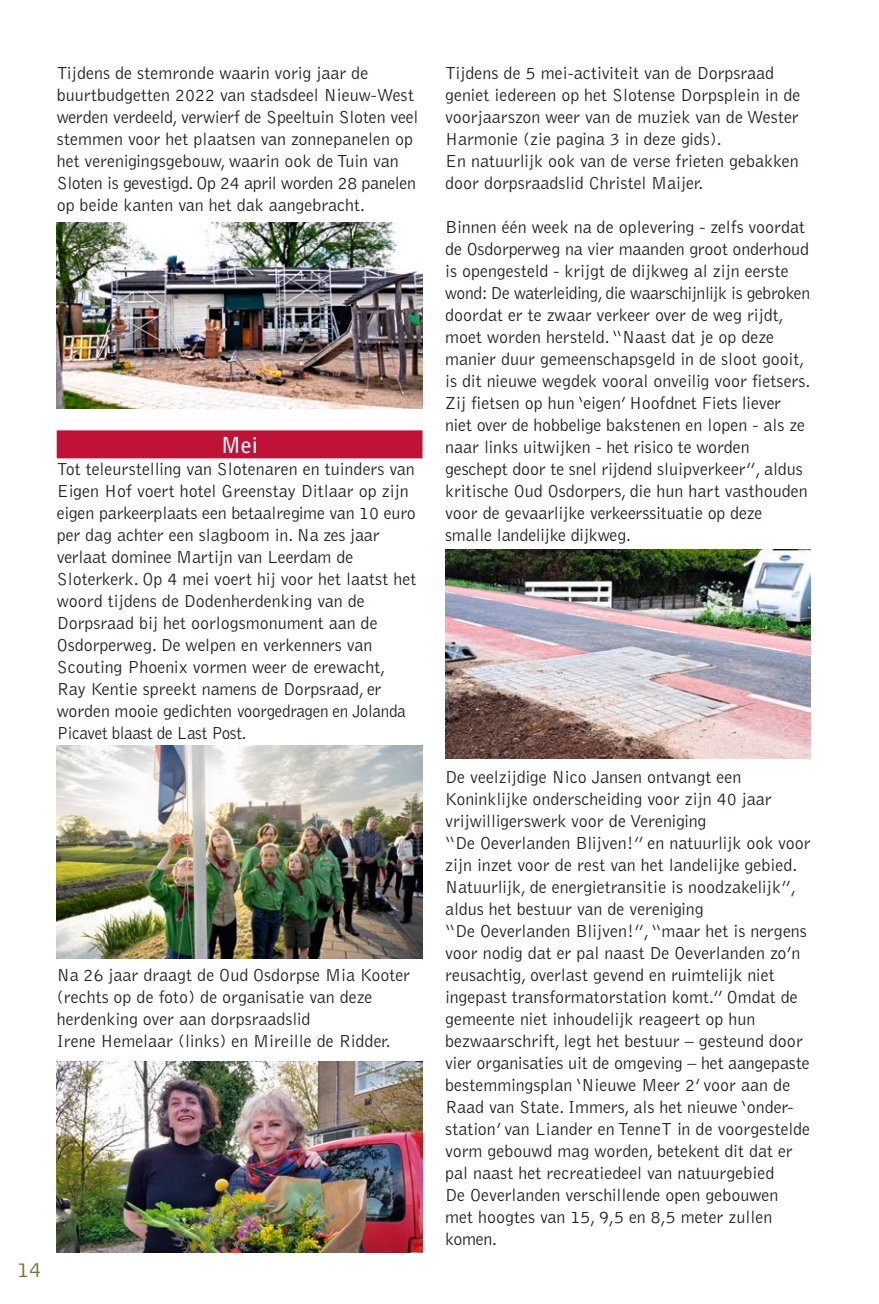
<style>
.page{position:relative;width:879px;height:1304px;background:#fff}
.page>*{position:absolute;margin:0;border:0;box-sizing:border-box;transform-origin:0 0}
.MAAND_BALK{font:700 22px "Bell Gothic Std";color:#fff}
.t1{font:300 22px "Bell Gothic Std";color:#727434}
.PLATTE_tekst{font:300 18px/22px "Bell Gothic Std";color:#231f20}
</style>
<div class="page">
<div style="left:57px;top:430px;width:365px;height:28px;background:#c01136"></div>
<img style="left:57px;top:222px;width:365px;height:187px">
<img style="left:57px;top:745px;width:365px;height:213px">
<img style="left:445px;top:550px;width:366px;height:209px">
<img style="left:57px;top:1062px;width:365px;height:191px">
<p class="PLATTE_tekst" style="left:57px;top:62px;width:363px">Tijdens de stemronde waarin vorig jaar de buurtbudgetten 2022 van stadsdeel Nieuw-West werden verdeeld, verwierf de Speeltuin Sloten veel stemmen voor het plaatsen van zonnepanelen op het verenigingsgebouw, waarin ook de Tuin van Sloten is gevestigd. Op 24 april worden 28 panelen op beide kanten van het dak aangebracht.</p>
<p class="MAAND_BALK" style="left:221px;top:431px;width:38px">Mei</p>
<p class="PLATTE_tekst" style="left:57px;top:458px;width:361px">Tot teleurstelling van Slotenaren en tuinders van Eigen Hof voert hotel Greenstay Ditlaar op zijn eigen parkeerplaats een betaalregime van 10 euro per dag achter een slagboom in. Na zes jaar verlaat dominee Martijn van Leerdam de Sloterkerk. Op 4 mei voert hij voor het laatst het woord tijdens de Dodenherdenking van de Dorpsraad bij het oorlogsmonument aan de Osdorperweg. De welpen en verkenners van Scouting Phoenix vormen weer de erewacht, Ray Kentie spreekt namens de Dorpsraad, er worden mooie gedichten voorgedragen en Jolanda Picavet blaast de Last Post.</p>
<p class="PLATTE_tekst" style="left:57px;top:964px;width:355px">Na 26 jaar draagt de Oud Osdorpse Mia Kooter (rechts op de foto) de organisatie van deze herdenking over aan dorpsraadslid<br>Irene Hemelaar (links) en Mireille de Ridder.</p>
<p class="t1" style="left:17px;top:1258px;width:26px">14</p>
<p class="PLATTE_tekst" style="left:445px;top:62px;width:357px">Tijdens de 5 mei-activiteit van de Dorpsraad geniet iedereen op het Slotense Dorpsplein in de voorjaarszon weer van de muziek van de Wester Harmonie (zie pagina 3 in deze gids).<br>En natuurlijk ook van de verse frieten gebakken door dorpsraadslid Christel Maijer.</p>
<p class="PLATTE_tekst" style="left:445px;top:216px;width:367px">Binnen één week na de oplevering - zelfs voordat de Osdorperweg na vier maanden groot onderhoud is opengesteld - krijgt de dijkweg al zijn eerste wond: De waterleiding, die waarschijnlijk is gebroken doordat er te zwaar verkeer over de weg rijdt, moet worden hersteld. “Naast dat je op deze manier duur gemeenschapsgeld in de sloot gooit, is dit nieuwe wegdek vooral onveilig voor fietsers.<br>Zij fietsen op hun ‘eigen’ Hoofdnet Fiets liever niet over de hobbelige bakstenen en lopen - als ze naar links uitwijken - het risico te worden geschept door te snel rijdend sluipverkeer”, aldus kritische Oud Osdorpers, die hun hart vasthouden voor de gevaarlijke verkeerssituatie op deze smalle landelijke dijkweg.</p>
<p class="PLATTE_tekst" style="left:445px;top:766px;width:367px">De veelzijdige Nico Jansen ontvangt een Koninklijke onderscheiding voor zijn 40 jaar vrijwilligerswerk voor de Vereniging<br>“De Oeverlanden Blijven!” en natuurlijk ook voor zijn inzet voor de rest van het landelijke gebied.</p>
<p class="PLATTE_tekst" style="left:445px;top:876px;width:366px">Natuurlijk, de energietransitie is noodzakelijk”, aldus het bestuur van de vereniging<br>“De Oeverlanden Blijven!”, “maar het is nergens voor nodig dat er pal naast De Oeverlanden zo’n reusachtig, overlast gevend en ruimtelijk niet ingepast transformatorstation komt.” Omdat de gemeente niet inhoudelijk reageert op hun bezwaarschrift, legt het bestuur – gesteund door vier organisaties uit de omgeving – het aangepaste bestemmingsplan ‘Nieuwe Meer 2’ voor aan de Raad van State. Immers, als het nieuwe ‘onder&shy;station’ van Liander en TenneT in de voorgestelde vorm gebouwd mag worden, betekent dit dat er pal naast het recreatiedeel van natuurgebied<br>De Oeverlanden verschillende open gebouwen met hoogtes van 15, 9,5 en 8,5 meter zullen komen.</p>
</div>
